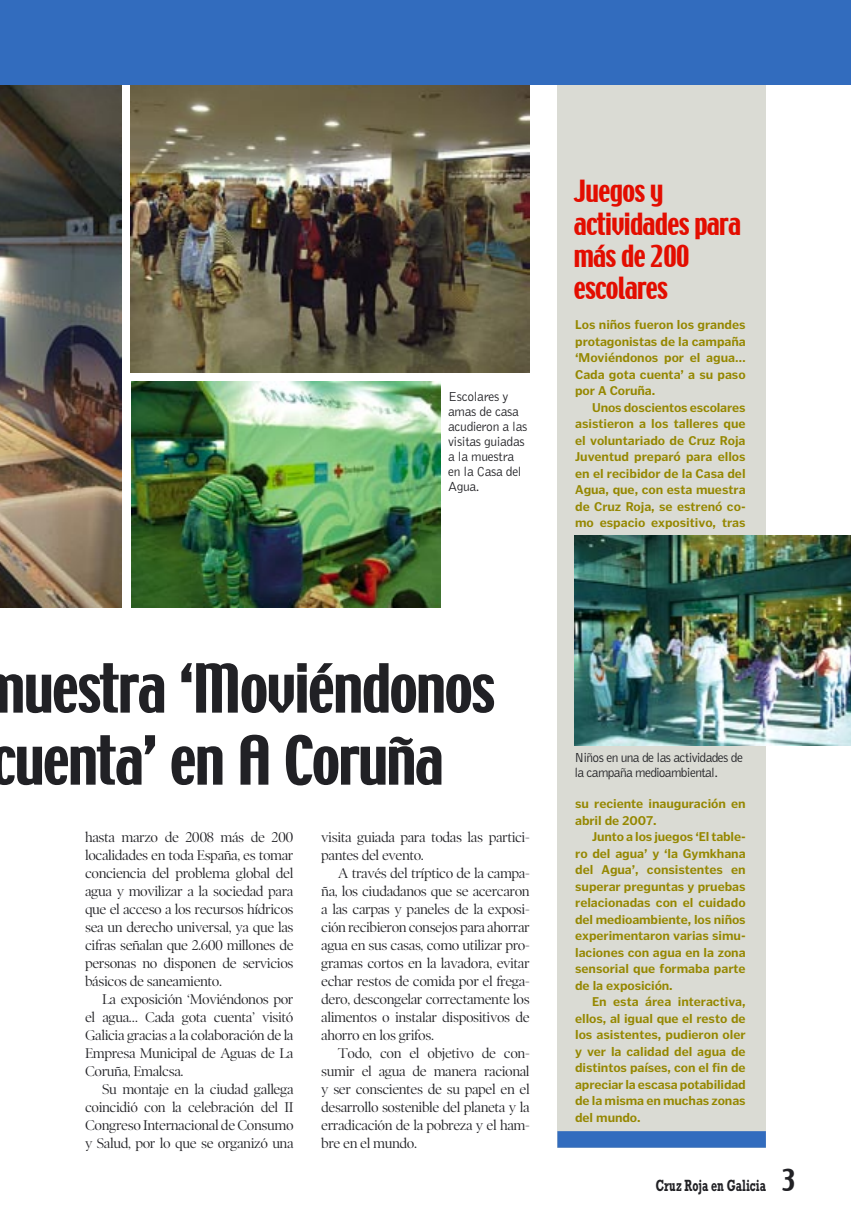
<style>
.page{position:relative;width:851px;height:1221px;background:#fff}
.page>*{position:absolute;margin:0;border:0;box-sizing:border-box;transform-origin:0 0}
.t1{font:60px/72px "Techno";letter-spacing:-.025em;color:#212125}
.t2{font:27px/32.4px "Techno";letter-spacing:-.025em;color:#e30d00}
.t3{font:700 16.5px "Rockwell";letter-spacing:.005em;color:#212125;scale:.65 1}
.t4{font:14.25px/18px "Poynter OS Display";letter-spacing:-.03em;color:#212125;text-align:justify}
.t5{font:300 13.5px/15px "Bell Gothic";letter-spacing:-.04em;color:#212125}
.t6{font:700 12.75px/16.5px "Poynter Gothic Text";letter-spacing:-.005em;color:#958700;text-align:justify}
.s1{font-family:"Techno";font-weight:400;font-size:27px}
</style>
<div class="page">
<img style="left:0;top:85px;width:121px;height:522px">
<img style="left:131px;top:85px;width:398px;height:288px">
<div style="left:557px;top:78px;width:208px;height:1069px;background:#dadbd4"></div>
<div style="left:0;top:0;width:850px;height:85px;background:#326cbe"></div>
<img style="left:132px;top:382px;width:308px;height:225px">
<div style="left:557px;top:1131px;width:208px;height:16px;background:#326cbe"></div>
<img style="left:574px;top:535px;width:276px;height:210px">
<p class="t5" style="left:448px;top:390px;width:81px">Escolares y amas de casa acudieron a las visitas guiadas a la muestra en la Casa del<br>Agua.</p>
<h2 class="t2" style="left:573px;top:176px;width:169px">Juegos y actividades para más de 200 escolares</h2>
<p class="t6" style="left:575px;top:316px;width:172px">Los niños fueron los grandes protagonistas de la campaña ‘Moviéndonos por el agua… Cada gota cuenta’ a su paso por A Coruña.</p>
<p class="t6" style="left:575px;top:399px;width:172px;text-indent:17px">Unos doscientos escolares asistieron a los talleres que el voluntariado de Cruz Roja Juventud preparó para ellos en el recibidor de la Casa del Agua, que, con esta muestra de Cruz Roja, se estrenó co&shy;mo espacio expositivo, tras</p>
<h1 class="t1" style="left:-20px;top:655px;width:516px">muestra ‘Moviéndonos cuenta’ en A Coruña</h1>
<p class="t4" style="left:85px;top:827px;width:210px">hasta marzo de 2008 más de 200 localidades en toda España, es tomar conciencia del problema global del agua y movilizar a la sociedad para que el acceso a los recursos hídricos sea un derecho universal, ya que las cifras señalan que 2.600 millones de personas no disponen de servicios básicos de saneamiento.</p>
<p class="t4" style="left:85px;top:989px;width:210px;text-indent:17px">La exposición ‘Moviéndonos por el agua… Cada gota cuenta’ visitó Galicia gracias a la colaboración de la Empresa Municipal de Aguas de La Coruña, Emalcsa.</p>
<p class="t4" style="left:85px;top:1079px;width:210px;text-indent:17px">Su montaje en la ciudad gallega coincidió con la celebración del II Congreso Internacional de Consumo y Salud, por lo que se organizó una</p>
<p class="t4" style="left:321px;top:827px;width:210px">visita guiada para todas las partici&shy;pantes del evento.</p>
<p class="t4" style="left:321px;top:863px;width:210px;text-indent:17px">A través del tríptico de la campa&shy;ña, los ciudadanos que se acercaron a las carpas y paneles de la exposi&shy;ción recibieron consejos para ahorrar agua en sus casas, como utilizar pro&shy;gramas cortos en la lavadora, evitar echar restos de comida por el frega&shy;dero, descongelar correctamente los alimentos o instalar dispositivos de ahorro en los grifos.</p>
<p class="t4" style="left:321px;top:1043px;width:210px;text-indent:17px">Todo, con el objetivo de con&shy;sumir el agua de manera racional y ser conscientes de su papel en el desarrollo sostenible del planeta y la erradicación de la pobreza y el ham&shy;bre en el mundo.</p>
<p class="t5" style="left:574px;top:750px;width:170px">Niños en una de las actividades de la campaña medioambiental.</p>
<p class="t6" style="left:575px;top:795px;width:172px">su reciente inauguración en abril de 2007.</p>
<p class="t6" style="left:575px;top:828px;width:172px;text-indent:17px">Junto a los juegos ‘El table&shy;ro del agua’ y ‘la Gymkhana del Agua’, consistentes en superar preguntas y pruebas relacionadas con el cuidado del medioambiente, los niños experimentaron varias simu&shy;laciones con agua en la zona sensorial que formaba parte de la exposición.</p>
<p class="t6" style="left:575px;top:993px;width:172px;text-indent:17px">En esta área interactiva, ellos, al igual que el resto de los asistentes, pudieron oler y ver la calidad del agua de distintos países, con el fin de apreciar la escasa potabilidad de la misma en muchas zonas del mundo.</p>
<p class="t3" style="left:655px;top:1175px;width:216px">Cruz Roja en Galicia <span class="s1">3</span></p>
</div>
